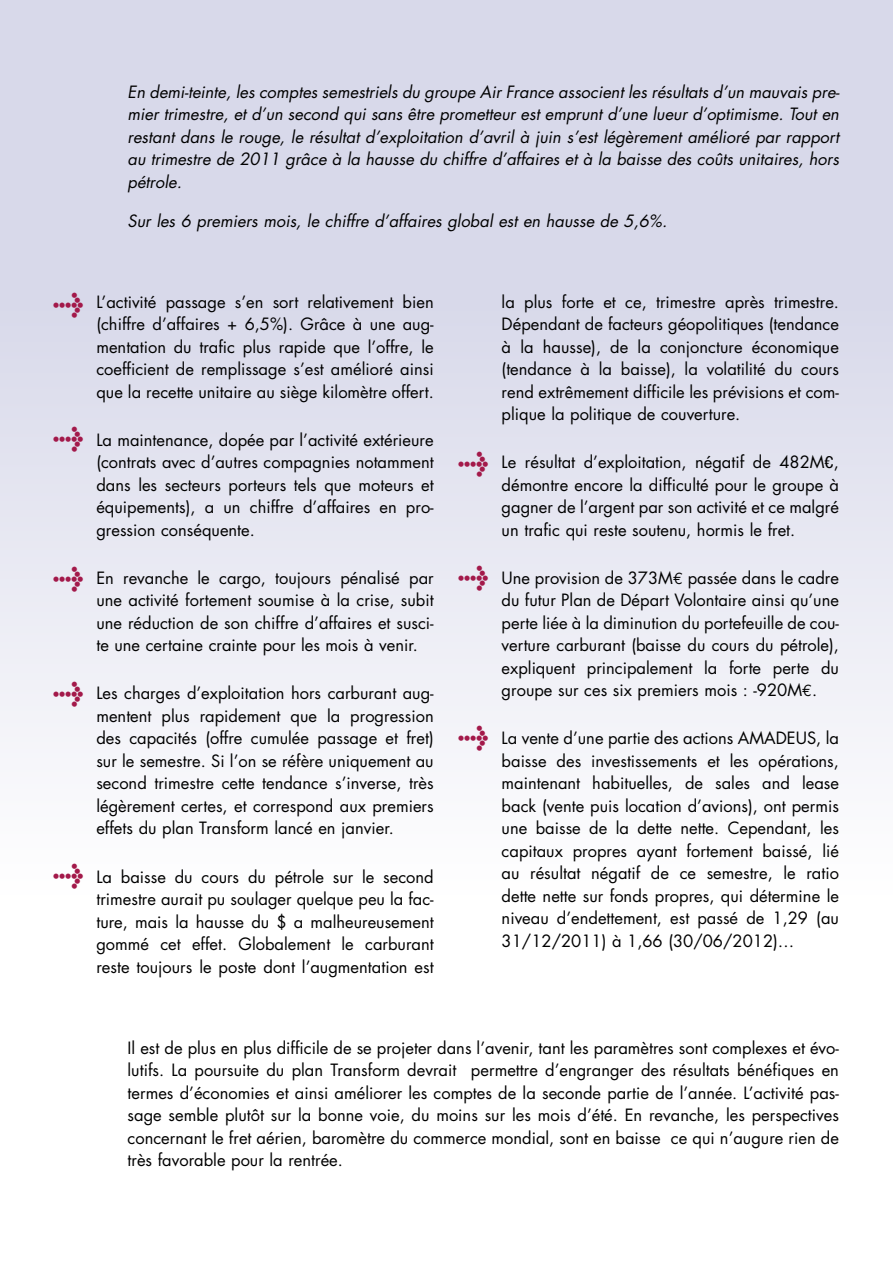
<style>
.page{position:relative;width:893px;height:1263px;background:#fff}
.page>*{position:absolute;margin:0;border:0;box-sizing:border-box;transform-origin:0 0}
.t1{font:900 24px "Meta Plus";color:#a3194a}
.t2{font:16.5px/22.5px "Futura";color:#000;text-align:justify}
.t3{font:italic 16.5px/22.5px "Futura";color:#000;text-align:justify}
.s1{font-family:"Microsoft Sans Serif"}
.s2{font-family:"Euro Mono"}
</style>
<div class="page">
<div style="left:0;top:298px;width:893px;height:600px;background:linear-gradient(to bottom,#d8d9ea,#fff)"></div>
<div style="left:0;top:0;width:893px;height:310px;background:#d8d9ea"></div>
<p class="t3" style="left:128px;top:82px;width:714px">En demi-teinte, les comptes semestriels du groupe Air France associent les résultats d’un mauvais pre&shy;mier trimestre, et d’un second qui sans être prometteur est emprunt d’une lueur d’optimisme. Tout en restant dans le rouge, le résultat d’exploitation d’avril à juin s’est légèrement amélioré par rapport au trimestre de 2011 grâce à la hausse du chiffre d’affaires et à la baisse des coûts unitaires, hors pétrole.</p>
<p class="t3" style="left:128px;top:211px;width:541px">Sur les 6 premiers mois, le chiffre d’affaires global est en hausse de 5,6%.</p>
<h1 class="t1" style="left:52px;top:290px;width:33px">&gt;</h1>
<h1 class="t1" style="left:52px;top:424px;width:33px">&gt;</h1>
<h1 class="t1" style="left:52px;top:564px;width:33px">&gt;</h1>
<h1 class="t1" style="left:52px;top:678px;width:33px">&gt;</h1>
<h1 class="t1" style="left:52px;top:860px;width:33px">&gt;</h1>
<p class="t2" style="left:96px;top:292px;width:339px">L’activité passage s’en sort relativement bien (chiffre d’affaires + 6,5%). Grâce à une aug&shy;mentation du trafic plus rapide que l’offre, le coefficient de remplissage s’est amélioré ainsi que la recette unitaire au siège kilomètre offert.</p>
<p class="t2" style="left:96px;top:430px;width:339px">La maintenance, dopée par l’activité extérieure (contrats avec d’autres compagnies notamment dans les secteurs porteurs tels que moteurs et équipements), a un chiffre d’affaires en pro&shy;gression conséquente.</p>
<p class="t2" style="left:96px;top:568px;width:339px">En revanche le cargo, toujours pénalisé par une activité fortement soumise à la crise, subit une réduction de son chiffre d’affaires et susci&shy;te une certaine crainte pour les mois à venir.</p>
<p class="t2" style="left:96px;top:683px;width:339px">Les charges d’exploitation hors carburant aug&shy;mentent plus rapidement que la progression des capacités (offre cumulée passage et fret) sur le semestre. Si l’on se réfère uniquement au second trimestre cette tendance s’inverse, très légèrement certes, et correspond aux premiers effets du plan Transform lancé en janvier.</p>
<p class="t2" style="left:96px;top:866px;width:339px">La baisse du cours du pétrole sur le second trimestre aurait pu soulager quelque peu la fac&shy;ture, mais la hausse du $ a malheureusement gommé cet effet. Globalement le carburant reste toujours le poste dont l’augmentation est</p>
<h1 class="t1" style="left:458px;top:448px;width:33px">&gt;</h1>
<h1 class="t1" style="left:458px;top:563px;width:33px">&gt;</h1>
<h1 class="t1" style="left:458px;top:722px;width:33px">&gt;</h1>
<p class="t2" style="left:502px;top:292px;width:339px">la plus forte et ce, trimestre après trimestre.<br>Dépendant de facteurs géopolitiques (tendance à la hausse), de la conjoncture économique (tendance à la baisse), la volatilité du cours rend extrêmement difficile les prévisions et com&shy;plique la politique de couverture.</p>
<p class="t2" style="left:502px;top:452px;width:339px">Le résultat d’exploitation, négatif de 482M<span class="s1">€</span>, démontre encore la difficulté pour le groupe à gagner de l’argent par son activité et ce malgré un trafic qui reste soutenu, hormis le fret.</p>
<p class="t2" style="left:502px;top:568px;width:339px">Une provision de 373M<span class="s2">€</span> passée dans le cadre du futur Plan de Départ Volontaire ainsi qu’une perte liée à la diminution du portefeuille de cou&shy;verture carburant (baisse du cours du pétrole), expliquent principalement la forte perte du groupe sur ces six premiers mois : -920M<span class="s2">€</span>.</p>
<p class="t2" style="left:502px;top:728px;width:339px">La vente d’une partie des actions AMADEUS, la baisse des investissements et les opérations, maintenant habituelles, de sales and lease back (vente puis location d’avions), ont permis une baisse de la dette nette. Cependant, les capitaux propres ayant fortement baissé, lié au résultat négatif de ce semestre, le ratio dette nette sur fonds propres, qui détermine le niveau d’endettement, est passé de 1,29 (au 31/12/2011) à 1,66 (30/06/2012)…</p>
<p class="t2" style="left:128px;top:1038px;width:713px">Il est de plus en plus difficile de se projeter dans l’avenir, tant les paramètres sont complexes et évo&shy;lutifs. La poursuite du plan Transform devrait permettre d’engranger des résultats bénéfiques en termes d’économies et ainsi améliorer les comptes de la seconde partie de l’année. L’activité pas&shy;sage semble plutôt sur la bonne voie, du moins sur les mois d’été. En revanche, les perspectives concernant le fret aérien, baromètre du commerce mondial, sont en baisse ce qui n’augure rien de très favorable pour la rentrée.</p>
</div>
